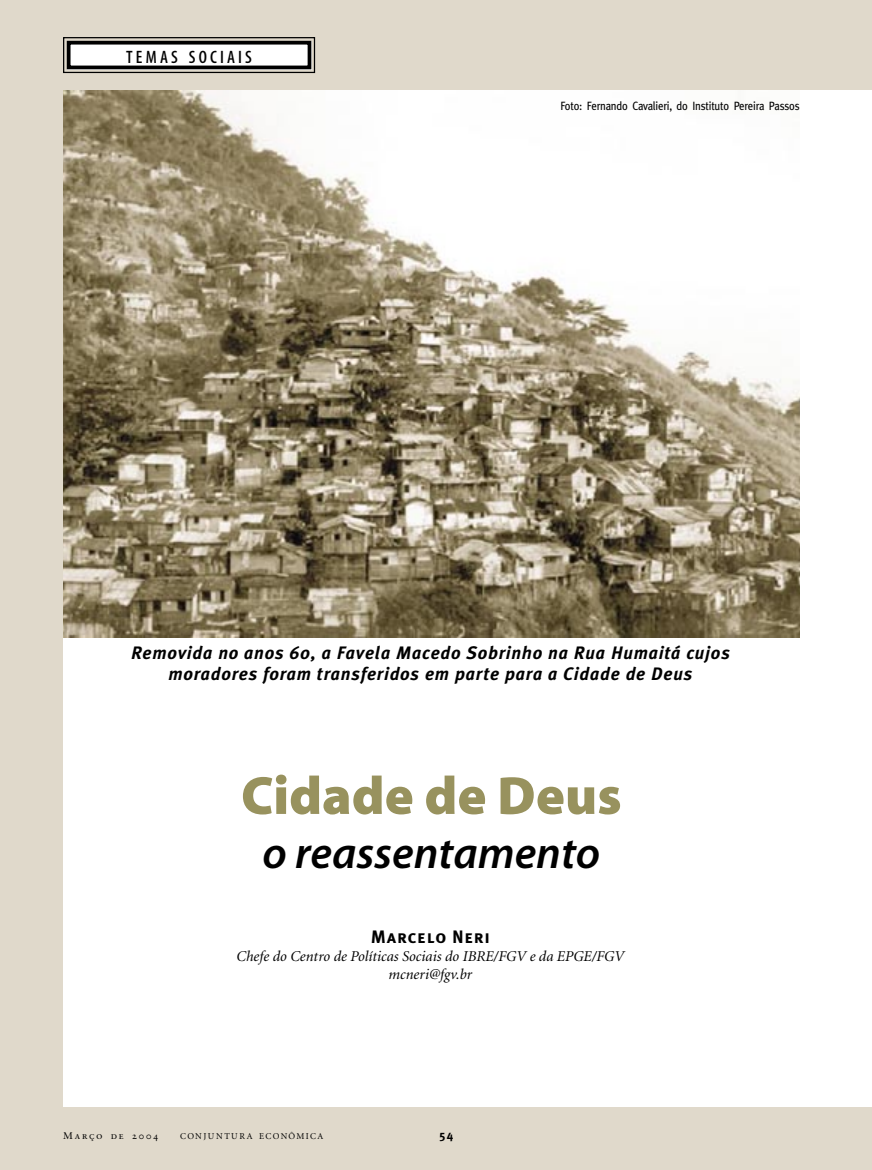
<style>
.page{position:relative;width:872px;height:1170px;background:#fff}
.page>*{position:absolute;margin:0;border:0;box-sizing:border-box;transform-origin:0 0}
.t1{font:54px "Adobe Corp ID Myriad Bl";color:#98925e}
.t2{font:45px "Adobe Corp ID Myriad Sb It";color:#000}
.Lead{font:italic 700 18px/21px "Meta Plus";letter-spacing:.04em;color:#000;text-align:center}
.t3{font:18px "Adobe Corp ID Myriad Pkg";letter-spacing:.175em;color:#000}
.Autor_ok{font:18px "Meta Plus Bold Caps";letter-spacing:.045em;color:#000}
.Autor_exp{font:15px "Adobe Corp ID Minion Rg It";color:#000}
.Livros_sub{font:12px "Meta Plus";letter-spacing:-.02em;color:#000;scale:.9 1}
.t4{font:700 12px "Meta Plus";color:#000}
.t5{font:9.75px "Sabon Roman SC";letter-spacing:.175em;color:#000}
.t6{font:9px "Adobe Corp ID Minion Rg";letter-spacing:.165em;color:#000}
</style>
<div class="page">
<div style="left:0;top:0;width:872px;height:1169px;background:#e0d9cb"></div>
<div style="left:63px;top:90px;width:809px;height:1016px;background:#fff"></div>
<img style="left:63px;top:90px;width:737px;height:547px">
<svg style="left:63px;top:37px;width:253px;height:37px"></svg>
<div style="left:67px;top:41px;width:244px;height:28px;border:4px solid #000"></div>
<p class="t3" style="left:126px;top:48px;width:127px">TEMAS SOCIAIS</p>
<p class="Livros_sub" style="left:560px;top:98px;width:267px">Foto: Fernando Cavalieri, do Instituto Pereira Passos</p>
<p class="Lead" style="left:131px;top:642px;width:600px">Removida no anos 60, a Favela Macedo Sobrinho na Rua Humaitá cujos moradores foram transferidos em parte para a Cidade de Deus</p>
<p class="t1" style="left:241px;top:767px;width:382px">Cidade de Deus</p>
<p class="t2" style="left:262px;top:830px;width:339px">o reassentamento</p>
<p class="Autor_ok" style="left:371px;top:926px;width:121px">Marcelo Neri</p>
<p class="Autor_exp" style="left:236px;top:948px;width:389px">Chefe do Centro de Políticas Sociais do IBRE/FGV e da EPGE/FGV</p>
<p class="Autor_exp" style="left:388px;top:966px;width:85px">mcneri@fgv.br</p>
<p class="t5" style="left:63px;top:1129px;width:97px">Março de 2004</p>
<p class="t6" style="left:180px;top:1131px;width:145px">CONJUNTURA ECONÔMICA</p>
<p class="t4" style="left:439px;top:1127px;width:16px">54</p>
</div>
